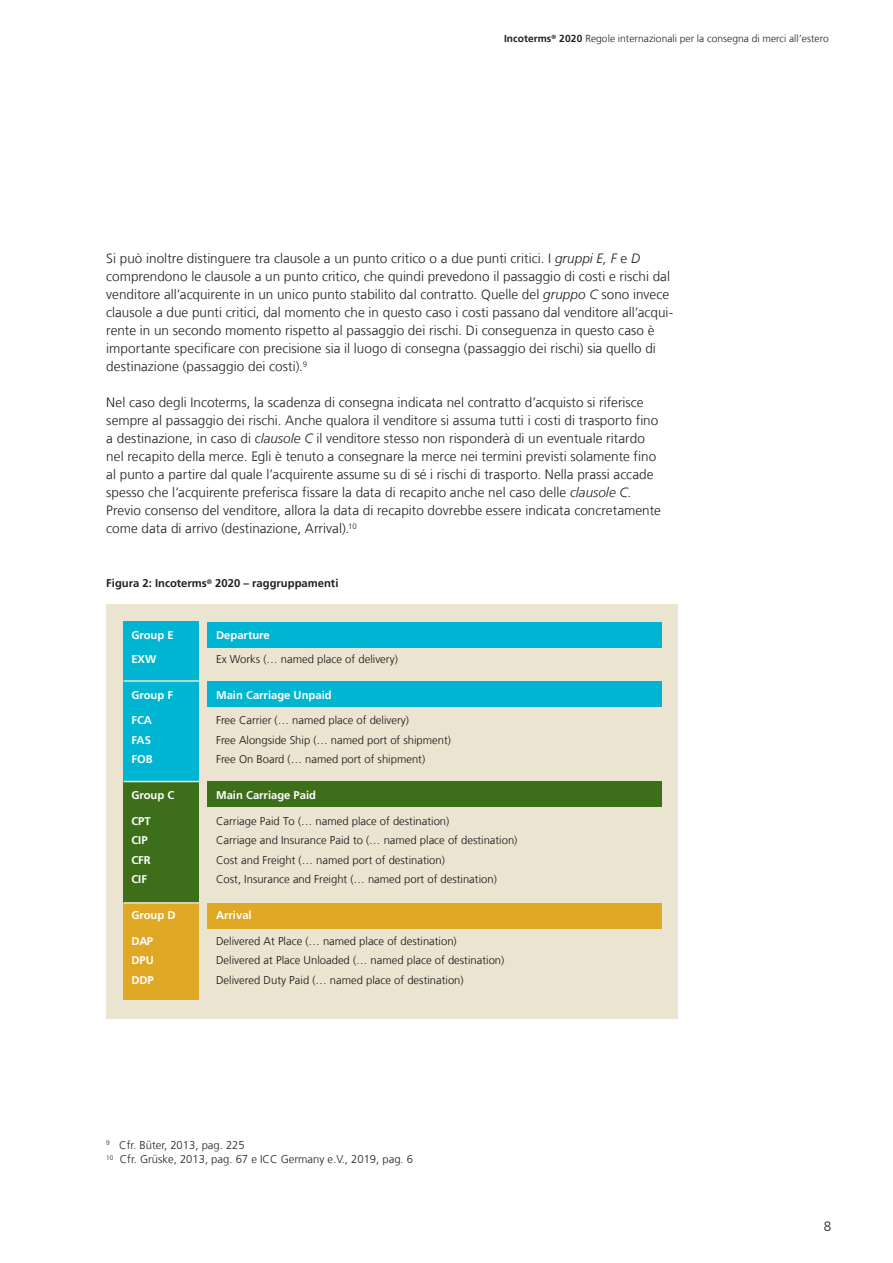
<style>
.page{position:relative;width:893px;height:1263px;background:#fff}
.page>*{position:absolute;margin:0;border:0;box-sizing:border-box;transform-origin:0 0}
._04_Fliesstext{font:300 13.5px/18px "Frutiger LT Com";letter-spacing:.005em;color:#231f20}
.t1{font:300 11.25px "Frutiger LT Com";color:#141412}
.t2{font:700 11.25px "Frutiger LT Com";color:#fff}
.t3{font:300 11.25px/14.2px "Frutiger LT Com";color:#231f20}
._05_Bild-Legende{font:700 11.25px "Frutiger LT Com";color:#231f20}
.t4{font:300 10.2px "Frutiger LT Com";letter-spacing:.005em;color:#231f20}
.s1{font-weight:700}
.s2{font-style:italic}
</style>
<div class="page">
<div style="left:106px;top:605px;width:572px;height:414px;background:#ebe4d1"></div>
<div style="left:123px;top:622px;width:76px;height:59px;background:#00b5d1"></div>
<div style="left:208px;top:622px;width:454px;height:25px;background:#00b5d1"></div>
<div style="left:208px;top:681px;width:454px;height:25px;background:#00b5d1"></div>
<div style="left:208px;top:781px;width:454px;height:26px;background:#3d6f1a"></div>
<div style="left:208px;top:903px;width:454px;height:25px;background:#dfa825"></div>
<div style="left:123px;top:681px;width:76px;height:100px;background:#00b5d1"></div>
<div style="left:123px;top:781px;width:76px;height:122px;background:#3d6f1a"></div>
<div style="left:123px;top:903px;width:76px;height:97px;background:#dfa825"></div>
<hr style="left:124px;top:680px;width:76px;height:2px;background:#ebe4d1">
<hr style="left:124px;top:781px;width:76px;height:1px;background:#ebe4d1">
<hr style="left:124px;top:902px;width:76px;height:2px;background:#ebe4d1">
<p class="t4" style="left:504px;top:33px;width:326px"><span class="s1">Incoterms</span><sup>®</sup> <span class="s1">2020</span> Regole internazionali per la consegna di merci all’estero</p>
<p class="_04_Fliesstext" style="left:106px;top:249px;width:568px">Si può inoltre distinguere tra clausole a un punto critico o a due punti critici. I <span class="s2">gruppi E, F</span> e <span class="s2">D </span>comprendono le clausole a un punto critico, che quindi prevedono il passaggio di costi e rischi dal venditore all’acquirente in un unico punto stabilito dal contratto. Quelle del <span class="s2">gruppo C</span> sono invece clausole a due punti critici, dal momento che in questo caso i costi passano dal venditore all’acqui&shy;rente in un secondo momento rispetto al passaggio dei rischi. Di conseguenza in questo caso è importante specificare con precisione sia il luogo di consegna (passaggio dei rischi) sia quello di destinazione (passaggio dei costi).<sup>9</sup></p>
<p class="_04_Fliesstext" style="left:106px;top:393px;width:556px">Nel caso degli Incoterms, la scadenza di consegna indicata nel contratto d’acquisto si riferisce sempre al passaggio dei rischi. Anche qualora il venditore si assuma tutti i costi di trasporto fino a destinazione, in caso di <span class="s2">clausole C</span> il venditore stesso non risponderà di un eventuale ritardo nel recapito della merce. Egli è tenuto a consegnare la merce nei termini previsti solamente fino al punto a partire dal quale l’acquirente assume su di sé i rischi di trasporto. Nella prassi accade spesso che l’acquirente preferisca fissare la data di recapito anche nel caso delle <span class="s2">clausole C</span>.<br>Previo consenso del venditore, allora la data di recapito dovrebbe essere indicata concretamente come data di arrivo (destinazione, Arrival).<sup>10</sup></p>
<p class="_05_Bild-Legende" style="left:106px;top:576px;width:234px">Figura 2: Incoterms<sup>®</sup> 2020 – raggruppamenti</p>
<p class="t2" style="left:131px;top:628px;width:44px">Group E</p>
<p class="t2" style="left:216px;top:628px;width:55px">Departure</p>
<p class="t2" style="left:131px;top:652px;width:27px">EXW</p>
<p class="t1" style="left:216px;top:652px;width:183px">Ex Works (… named place of delivery)</p>
<p class="t2" style="left:131px;top:688px;width:43px">Group F</p>
<p class="t2" style="left:216px;top:688px;width:117px">Main Carriage Unpaid</p>
<p class="t2" style="left:131px;top:714px;width:22px">FCA</p>
<p class="t1" style="left:216px;top:714px;width:194px">Free Carrier (… named place of delivery)</p>
<p class="t2" style="left:131px;top:733px;width:21px">FAS</p>
<p class="t1" style="left:216px;top:733px;width:236px">Free Alongside Ship (… named port of shipment)</p>
<p class="t2" style="left:131px;top:753px;width:23px">FOB</p>
<p class="t1" style="left:216px;top:753px;width:211px">Free On Board (… named port of shipment)</p>
<p class="t2" style="left:131px;top:789px;width:44px">Group C</p>
<p class="t2" style="left:216px;top:789px;width:102px">Main Carriage Paid</p>
<p class="t2" style="left:131px;top:814px;width:21px">CPT</p>
<p class="t1" style="left:216px;top:814px;width:235px">Carriage Paid To (… named place of destination)</p>
<p class="t2" style="left:131px;top:834px;width:18px">CIP</p>
<p class="t1" style="left:216px;top:834px;width:303px">Carriage and Insurance Paid to (… named place of destination)</p>
<p class="t2" style="left:131px;top:853px;width:21px">CFR</p>
<p class="t1" style="left:216px;top:853px;width:230px">Cost and Freight (… named port of destination)</p>
<p class="t2" style="left:131px;top:873px;width:17px">CIF</p>
<p class="t1" style="left:216px;top:873px;width:282px">Cost, Insurance and Freight (… named port of destination)</p>
<p class="t2" style="left:131px;top:909px;width:46px">Group D</p>
<p class="t2" style="left:216px;top:909px;width:37px">Arrival</p>
<p class="t2" style="left:131px;top:934px;width:23px">DAP</p>
<p class="t1" style="left:216px;top:934px;width:242px">Delivered At Place (… named place of destination)</p>
<p class="t2" style="left:131px;top:954px;width:24px">DPU</p>
<p class="t1" style="left:216px;top:954px;width:290px">Delivered at Place Unloaded (… named place of destination)</p>
<p class="t2" style="left:131px;top:973px;width:24px">DDP</p>
<p class="t1" style="left:216px;top:973px;width:249px">Delivered Duty Paid (… named place of destination)</p>
<p class="t3" style="left:106px;top:1138px;width:308px"><sup>9</sup> Cfr. Büter, 2013, pag. 225<br><sup>10</sup> Cfr. Grüske, 2013, pag. 67 e ICC Germany e.V., 2019, pag. 6</p>
<p class="_04_Fliesstext" style="left:824px;top:1217px;width:9px">8</p>
</div>
